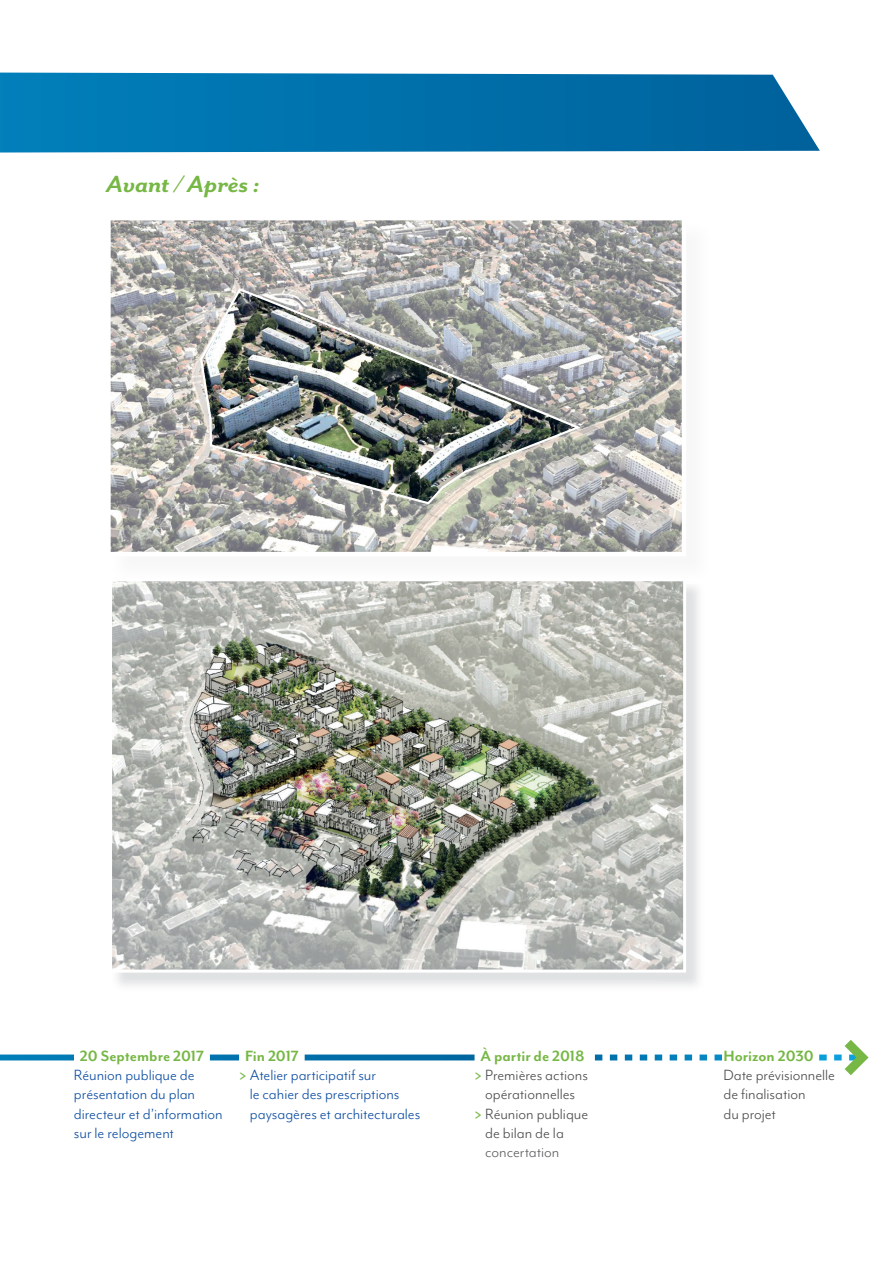
<style>
.page{position:relative;width:893px;height:1263px;background:#fff}
.page>*{position:absolute;margin:0;border:0;box-sizing:border-box;transform-origin:0 0}
.t1{font:italic 700 27px "Mr Eaves San OT";letter-spacing:-.005em;color:#76b745;scale:1.08 1}
.t2{font:17.1px/19.4px "Mr Eaves Mod OT";color:#0d4da1}
.t3{font:17.1px/19.4px "Mr Eaves Mod OT";color:#4b4c4d}
.t4{font:700 17.1px "Mr Eaves Mod OT";color:#76b745}
.t5{font:17.1px "Mr Eaves Mod OT";color:#5f5f62}
.s1{font-weight:700;color:#76b745}
</style>
<div class="page">
<svg style="left:0;top:73px;width:820px;height:80px;background:#0d77af"></svg>
<svg style="left:0;top:1054px;width:475px;height:6px;background:#177cb2"></svg>
<div style="left:74px;top:1048px;width:136px;height:16px;background:#fff"></div>
<div style="left:239px;top:1048px;width:66px;height:16px;background:#fff"></div>
<svg style="left:594px;top:1040px;width:274px;height:35px"></svg>
<svg style="left:110px;top:220px;width:572px;height:332px;background:#b2b1ae"></svg>
<img style="left:113px;top:582px;width:569px;height:386px">
<div style="left:109px;top:578px;width:577px;height:394px;border:3px solid #fff"></div>
<img style="left:199px;top:287px;width:381px;height:219px">
<h1 class="t1" style="left:106px;top:170px;width:144px">Avant / Après :</h1>
<p class="t4" style="left:80px;top:1046px;width:126px">20 Septembre 2017</p>
<p class="t2" style="left:74px;top:1065px;width:150px">Réunion publique de présentation du plan directeur et d’information sur le relogement</p>
<p class="t4" style="left:245px;top:1046px;width:55px">Fin 2017</p>
<p class="t2" style="left:239px;top:1065px;width:138px"><span class="s1">&gt;</span> Atelier participatif sur</p>
<p class="t2" style="left:250px;top:1085px;width:151px">le cahier des prescriptions</p>
<p class="t2" style="left:250px;top:1104px;width:172px">paysagères et architecturales</p>
<p class="t4" style="left:480px;top:1046px;width:106px">À partir de 2018</p>
<p class="t3" style="left:475px;top:1065px;width:115px"><span class="s1">&gt;</span> Premières actions</p>
<p class="t3" style="left:485px;top:1085px;width:92px">opérationnelles</p>
<p class="t3" style="left:475px;top:1104px;width:115px"><span class="s1">&gt;</span> Réunion publique</p>
<p class="t3" style="left:485px;top:1123px;width:80px">de bilan de la</p>
<p class="t5" style="left:485px;top:1143px;width:76px">concertation</p>
<p class="t4" style="left:723px;top:1046px;width:92px">Horizon 2030</p>
<p class="t3" style="left:723px;top:1065px;width:113px">Date prévisionnelle de finalisation<br>du projet</p>
</div>
